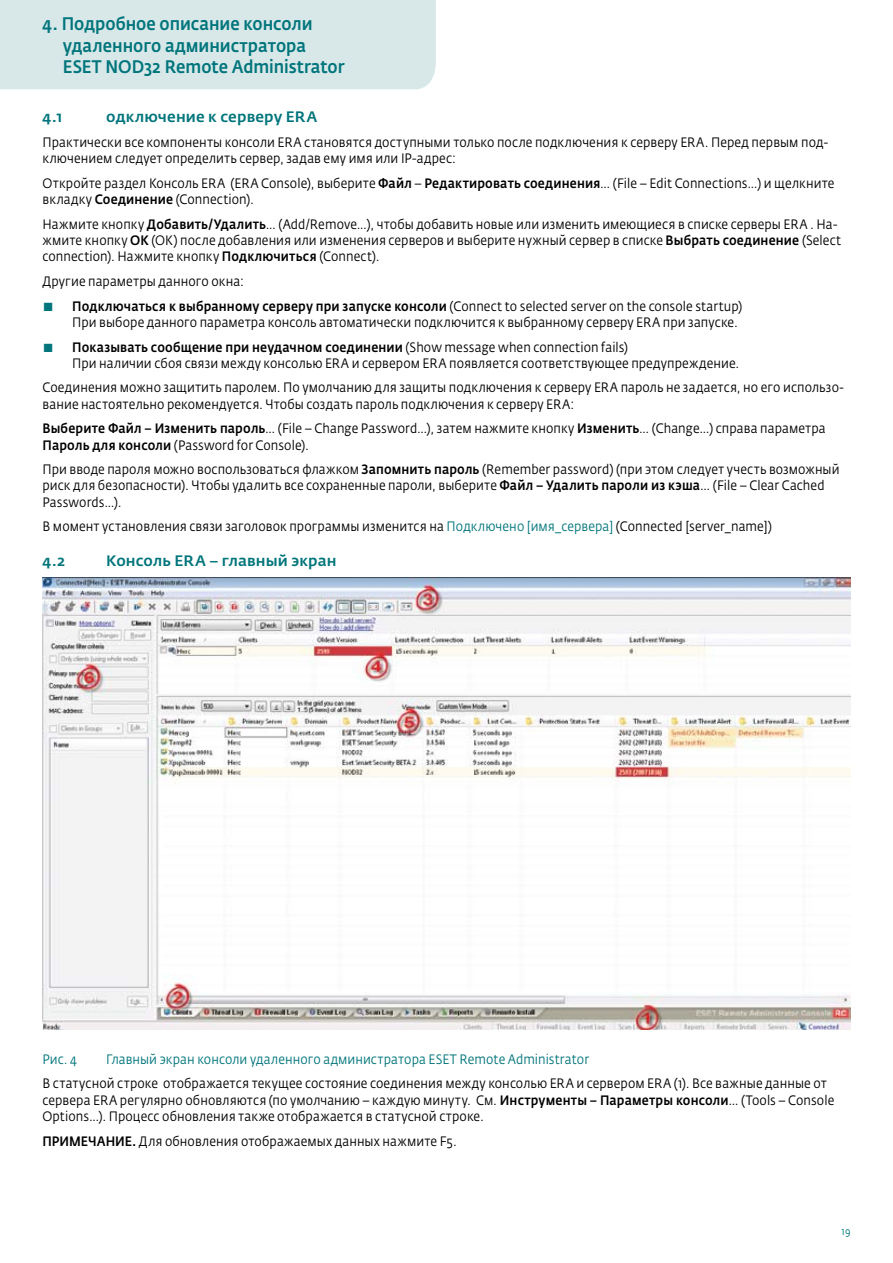
<style>
.page{position:relative;width:893px;height:1263px;background:#fff}
.page>*{position:absolute;margin:0;border:0;box-sizing:border-box;transform-origin:0 0}
.t1{font:500 18px/21.6px "Fedra Sans Alt Pro";color:#00757b;scale:.9 1}
.t2{font:500 15px "Fedra Sans Alt Pro";letter-spacing:.005em;color:#00757b}
.t3{font:13.5px/16.2px "Fedra Sans Alt Pro";letter-spacing:.005em;color:#000;scale:.9 1}
.t4{font:13.5px "Fedra Sans Alt Pro";letter-spacing:.005em;color:#00757b;scale:.9 1}
.t5{font:10.5px "Fedra Sans Alt Pro";color:#00757b;scale:.9 1}
.s1{font-weight:500}
.s2{font-size:15px;color:#00757b}
.s3{color:#00757b}
</style>
<div class="page">
<div style="left:0;top:0;width:436px;height:89px;background:#d8e8e9"></div>
<img style="left:43px;top:578px;width:807px;height:452px">
<h1 class="t1" style="left:63px;top:13px;width:314px;text-indent:-20px">4. Подробное описание консоли удаленного администратора<br>ESET NOD32 Remote Administrator</h1>
<p class="t2" style="left:43px;top:108px;width:21px">4.1</p>
<p class="t2" style="left:106px;top:108px;width:213px">одключение к серверу ERA</p>
<p class="t3" style="left:43px;top:134px;width:875px">Практически все компоненты консоли ERA становятся доступными только после подключения к серверу ERA. Перед первым под&shy;ключением следует определить сервер, задав ему имя или IP-адрес:</p>
<p class="t3" style="left:43px;top:175px;width:881px">Откройте раздел Консоль ERA (ERA Console), выберите <span class="s1">Файл</span> – <span class="s1">Редактировать соединения</span>… (File – Edit Connections…) и щелкните вкладку <span class="s1">Соединение</span> (Connection).</p>
<p class="t3" style="left:43px;top:216px;width:889px">Нажмите кнопку <span class="s1">Добавить/Удалить</span>… (Add/Remove…), чтобы добавить новые или изменить имеющиеся в списке серверы ERA . На&shy;жмите кнопку <span class="s1">ОК</span> (OK) после добавления или изменения серверов и выберите нужный сервер в списке <span class="s1">Выбрать соединение</span> (Select connection). Нажмите кнопку <span class="s1">Подключиться</span> (Connect).</p>
<p class="t3" style="left:43px;top:273px;width:225px">Другие параметры данного окна:</p>
<p class="t3" style="left:72px;top:298px;width:746px;text-indent:-30px"><span class="s2">▪</span> <span class="s1">Подключаться к выбранному серверу при запуске консоли</span> (Connect to selected server on the console startup)<br>При выборе данного параметра консоль автоматически подключится к выбранному серверу ERA при запуске.</p>
<p class="t3" style="left:72px;top:339px;width:743px;text-indent:-30px"><span class="s2">▪</span> <span class="s1">Показывать сообщение при неудачном соединении</span> (Show message when connection fails)<br>При наличии сбоя связи между консолью ERA и сервером ERA появляется соответствующее предупреждение.</p>
<p class="t3" style="left:43px;top:380px;width:892px">Соединения можно защитить паролем. По умолчанию для защиты подключения к серверу ERA пароль не задается, но его использо&shy;вание настоятельно рекомендуется. Чтобы создать пароль подключения к серверу ERA:</p>
<p class="t3" style="left:43px;top:420px;width:872px"><span class="s1">Выберите Файл – Изменить пароль</span>… (File – Change Password…), затем нажмите кнопку <span class="s1">Изменить</span>… (Change…) справа параметра<br><span class="s1">Пароль для консоли</span> (Password for Console).</p>
<p class="t3" style="left:43px;top:461px;width:887px">При вводе пароля можно воспользоваться флажком <span class="s1">Запомнить пароль</span> (Remember password) (при этом следует учесть возможный риск для безопасности). Чтобы удалить все сохраненные пароли, выберите <span class="s1">Файл – Удалить пароли из кэша</span>… (File – Clear Cached<br>Passwords…).</p>
<p class="t3" style="left:43px;top:518px;width:812px">В момент установления связи заголовок программы изменится на <span class="s3">Подключено [имя_сервера]</span> (Connected [server_name])</p>
<p class="t2" style="left:43px;top:552px;width:24px">4.2</p>
<p class="t2" style="left:106px;top:552px;width:232px">Консоль ERA – главный экран</p>
<p class="t4" style="left:43px;top:1050px;width:40px">Рис. 4</p>
<p class="t4" style="left:106px;top:1050px;width:538px">Главный экран консоли удаленного администратора ESET Remote Administrator</p>
<p class="t3" style="left:43px;top:1075px;width:881px">В статусной строке отображается текущее состояние соединения между консолью ERA и сервером ERA (1). Все важные данные от сервера ERA регулярно обновляются (по умолчанию – каждую минуту. См. <span class="s1">Инструменты – Параметры консоли</span>… (Tools – Console<br>Options…). Процесс обновления также отображается в статусной строке.</p>
<p class="t3" style="left:43px;top:1133px;width:462px"><span class="s1">ПРИМЕЧАНИЕ.</span> Для обновления отображаемых данных нажмите F5.</p>
<p class="t5" style="left:842px;top:1225px;width:11px">19</p>
</div>
